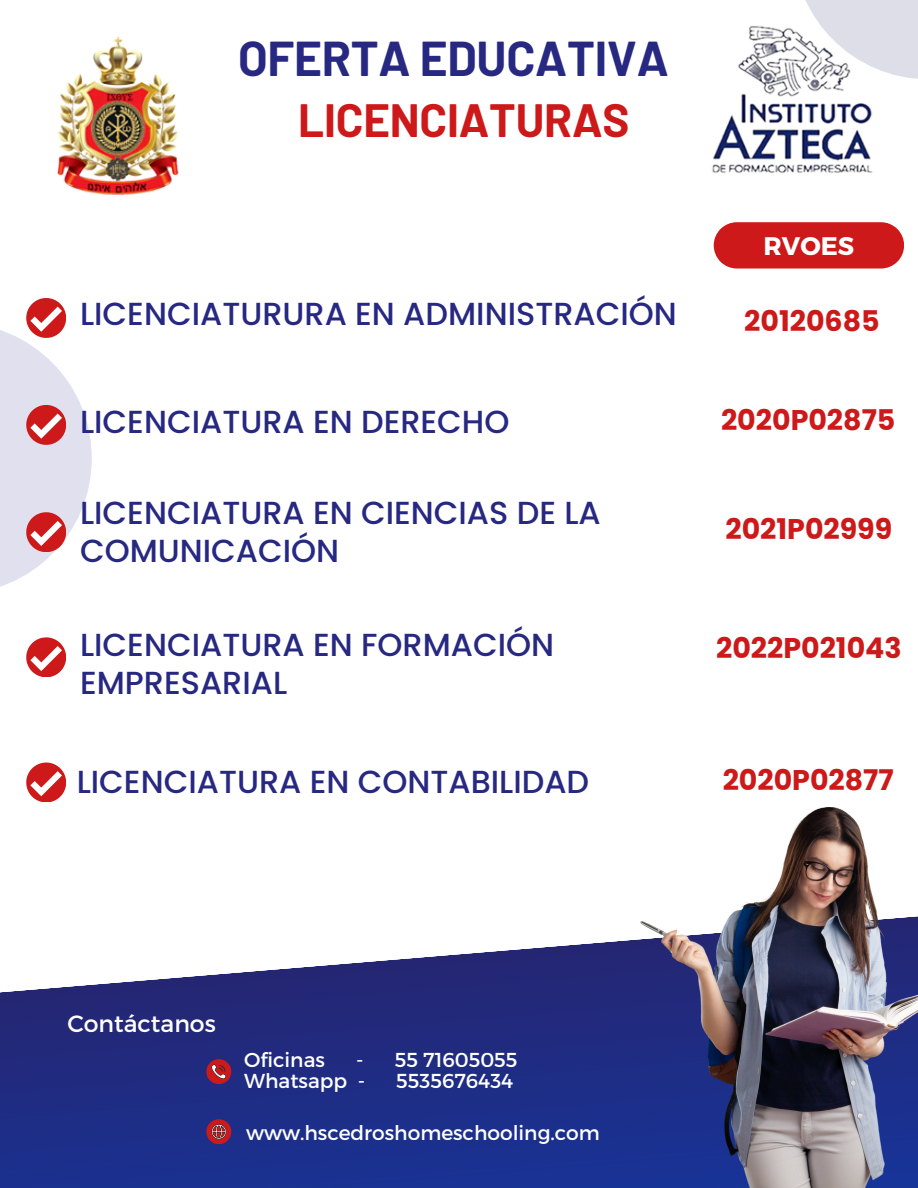
<style>
.page{position:relative;width:918px;height:1188px;background:#fff}
.page>*{position:absolute;margin:0;border:0;box-sizing:border-box;transform-origin:0 0}
.t1{font:700 47.85px "Barlow";letter-spacing:-.005em;color:#272882}
.t2{font:700 45.6px "Barlow";letter-spacing:-.005em;color:#cd1919}
.t3{font:500 31.95px/38.1px "Poppins";color:#272882}
.t4{font:700 28.5px "Poppins";color:#cd1919}
.t5{font:700 25.35px "Montserrat";color:#fff}
.t6{font:23.55px "Montserrat";color:#fff}
.t7{font:20.1px "Montserrat";color:#fff}
</style>
<div class="page">
<svg style="left:0;top:939px;width:640px;height:249px;fill:#202d84"></svg>
<img style="left:640px;top:807px;width:278px;height:381px">
<svg style="left:206px;top:1059px;width:25px;height:25px"></svg>
<svg style="left:206px;top:1119px;width:25px;height:25px"></svg>
<div style="left:805px;top:0;width:113px;height:79px;background:#dedee9"></div>
<svg style="left:0;top:330px;width:92px;height:257px;fill:#e0e0ee"></svg>
<svg style="left:714px;top:222px;width:190px;height:47px"></svg>
<svg style="left:26px;top:405px;width:40px;height:39px"></svg>
<svg style="left:26px;top:512px;width:40px;height:40px"></svg>
<svg style="left:26px;top:637px;width:40px;height:40px"></svg>
<svg style="left:26px;top:298px;width:40px;height:39px"></svg>
<svg style="left:26px;top:763px;width:40px;height:39px"></svg>
<img style="left:57px;top:36px;width:122px;height:159px">
<img style="left:712px;top:21px;width:167px;height:153px">
<h5 class="t1" style="left:238px;top:28px;width:432px">OFERTA EDUCATIVA</h5>
<p class="t2" style="left:298px;top:91px;width:333px">LICENCIATURAS</p>
<p class="t3" style="left:80px;top:295px;width:598px">LICENCIATURURA EN ADMINISTRACIÓN</p>
<p class="t3" style="left:80px;top:402px;width:431px">LICENCIATURA EN DERECHO</p>
<p class="t3" style="left:80px;top:493px;width:522px">LICENCIATURA EN CIENCIAS DE LA<br>COMUNICACIÓN</p>
<p class="t3" style="left:80px;top:626px;width:476px">LICENCIATURA EN FORMACIÓN<br>EMPRESARIAL</p>
<p class="t3" style="left:77px;top:763px;width:514px">LICENCIATURA EN CONTABILIDAD</p>
<p class="t5" style="left:764px;top:229px;width:92px">RVOES</p>
<h3 class="t4" style="left:744px;top:301px;width:137px">20120685</h3>
<p class="t4" style="left:721px;top:400px;width:176px">2020P02875</p>
<p class="t4" style="left:726px;top:509px;width:168px">2021P02999</p>
<h3 class="t4" style="left:716px;top:628px;width:187px">2022P021043</h3>
<p class="t4" style="left:723px;top:760px;width:173px">2020P02877</p>
<h4 class="t6" style="left:67px;top:1009px;width:150px">Contáctanos</h4>
<h3 class="t7" style="left:244px;top:1047px;width:82px">Oficinas</h3>
<h3 class="t7" style="left:356px;top:1047px;width:9px">-</h3>
<h3 class="t7" style="left:395px;top:1047px;width:124px">55 71605055</h3>
<h3 class="t7" style="left:244px;top:1068px;width:122px">Whatsapp -</h3>
<p class="t7" style="left:396px;top:1068px;width:118px">5535676434</p>
<p class="t7" style="left:246px;top:1120px;width:355px">www.hscedroshomeschooling.com</p>
</div>
